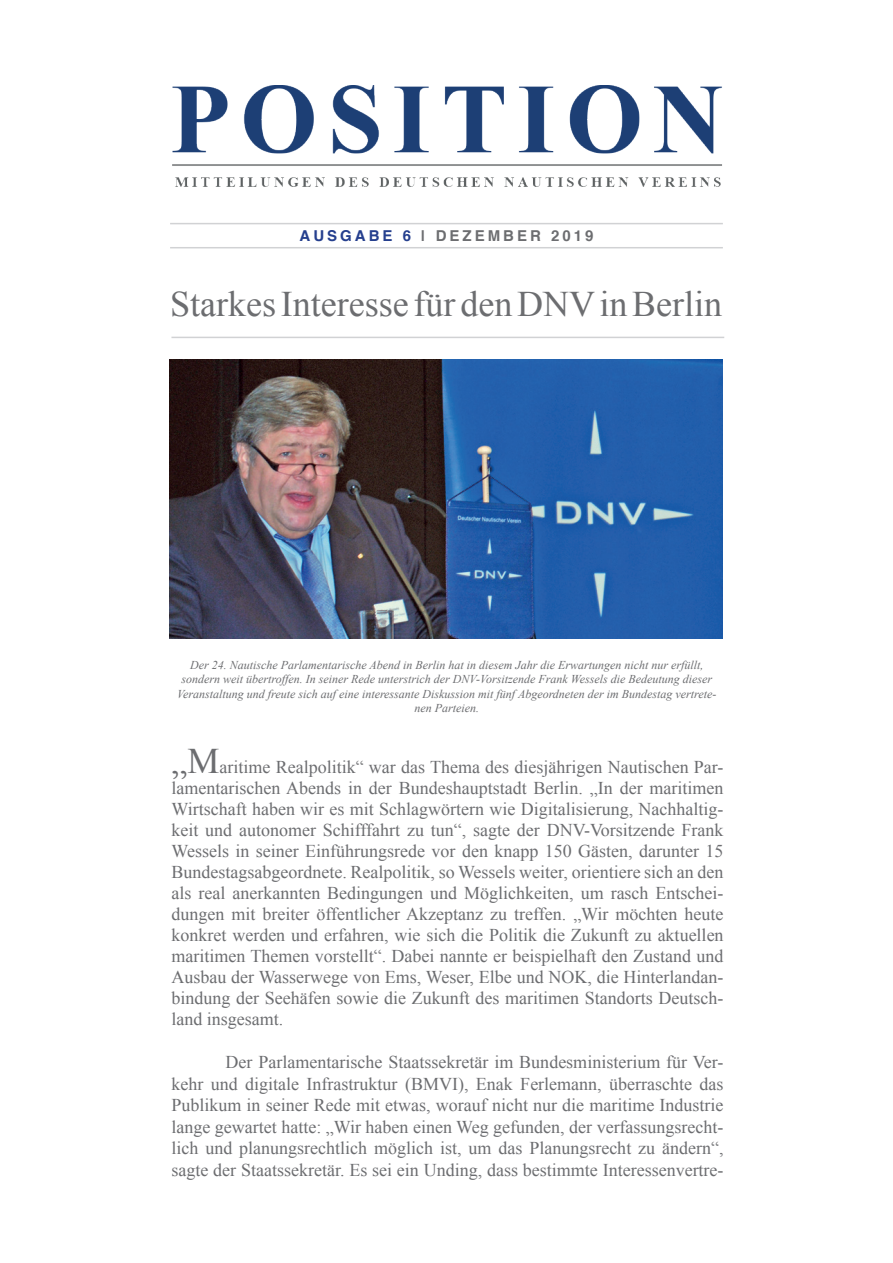
<style>
.page{position:relative;width:893px;height:1263px;background:#fff}
.page>*{position:absolute;margin:0;border:0;box-sizing:border-box;transform-origin:0 0}
.t1{font:36px "Times New Roman";color:#6c6d70}
.t2{font:18px/21px "Times New Roman";color:#6c6d70;text-align:justify}
.t3{font:700 15px "Helvetica";letter-spacing:.2em;color:#6c6d70}
.t4{font:italic 12px/14.4px "Times New Roman";color:#6c6d70;text-align:center}
.s1{color:#253f8e}
.s2{font-size:36px}
</style>
<div class="page">
<img style="left:172px;top:85px;width:550px;height:102px">
<hr style="left:170px;top:223px;width:553px;height:1px;background:#d1d2d4">
<hr style="left:170px;top:247px;width:553px;height:1px;background:#d1d2d4">
<hr style="left:171px;top:337px;width:553px;height:1px;background:#d1d2d4">
<img style="left:169px;top:360px;width:553px;height:279px">
<p class="t3" style="left:300px;top:224px;width:295px"><span class="s1">AUSGABE 6</span> | DEZEMBER 2019</p>
<p class="t1" style="left:170px;top:280px;width:554px">Starkes Interesse für den DNV in Berlin</p>
<p class="t4" style="left:177px;top:657px;width:541px">Der 24. Nautische Parlamentarische Abend in Berlin hat in diesem Jahr die Erwartungen nicht nur erfüllt, sondern weit übertroffen. In seiner Rede unterstrich der DNV-Vorsitzende Frank Wessels die Bedeutung dieser Veranstaltung und freute sich auf eine interessante Diskussion mit fünf Abgeordneten der im Bundestag vertrete&shy;nen Parteien.</p>
<p class="t2" style="left:171px;top:757px;width:554px"><span class="s2">„M</span>aritime Realpolitik“ war das Thema des diesjährigen Nautischen Par&shy;lamentarischen Abends in der Bundeshauptstadt Berlin. „In der maritimen Wirtschaft haben wir es mit Schlagwörtern wie Digitalisierung, Nachhaltig&shy;keit und autonomer Schifffahrt zu tun“, sagte der DNV-Vorsitzende Frank Wessels in seiner Einführungsrede vor den knapp 150 Gästen, darunter 15<br>Bundestagsabgeordnete. Realpolitik, so Wessels weiter, orientiere sich an den als real anerkannten Bedingungen und Möglichkeiten, um rasch Entschei&shy;dungen mit breiter öffentlicher Akzeptanz zu treffen. „Wir möchten heute konkret werden und erfahren, wie sich die Politik die Zukunft zu aktuellen maritimen Themen vorstellt“. Dabei nannte er beispielhaft den Zustand und Ausbau der Wasserwege von Ems, Weser, Elbe und NOK, die Hinterlandan&shy;bindung der Seehäfen sowie die Zukunft des maritimen Standorts Deutsch&shy;land insgesamt.</p>
<p class="t2" style="left:171px;top:1051px;width:554px;line-height:21.6px;text-indent:54px">Der Parlamentarische Staatssekretär im Bundesministerium für Ver&shy;kehr und digitale Infrastruktur (BMVI), Enak Ferlemann, überraschte das Publikum in seiner Rede mit etwas, worauf nicht nur die maritime Industrie lange gewartet hatte: „Wir haben einen Weg gefunden, der verfassungsrecht&shy;lich und planungsrechtlich möglich ist, um das Planungsrecht zu ändern“, sagte der Staatssekretär. Es sei ein Unding, dass bestimmte Interessenvertre-</p>
</div>
